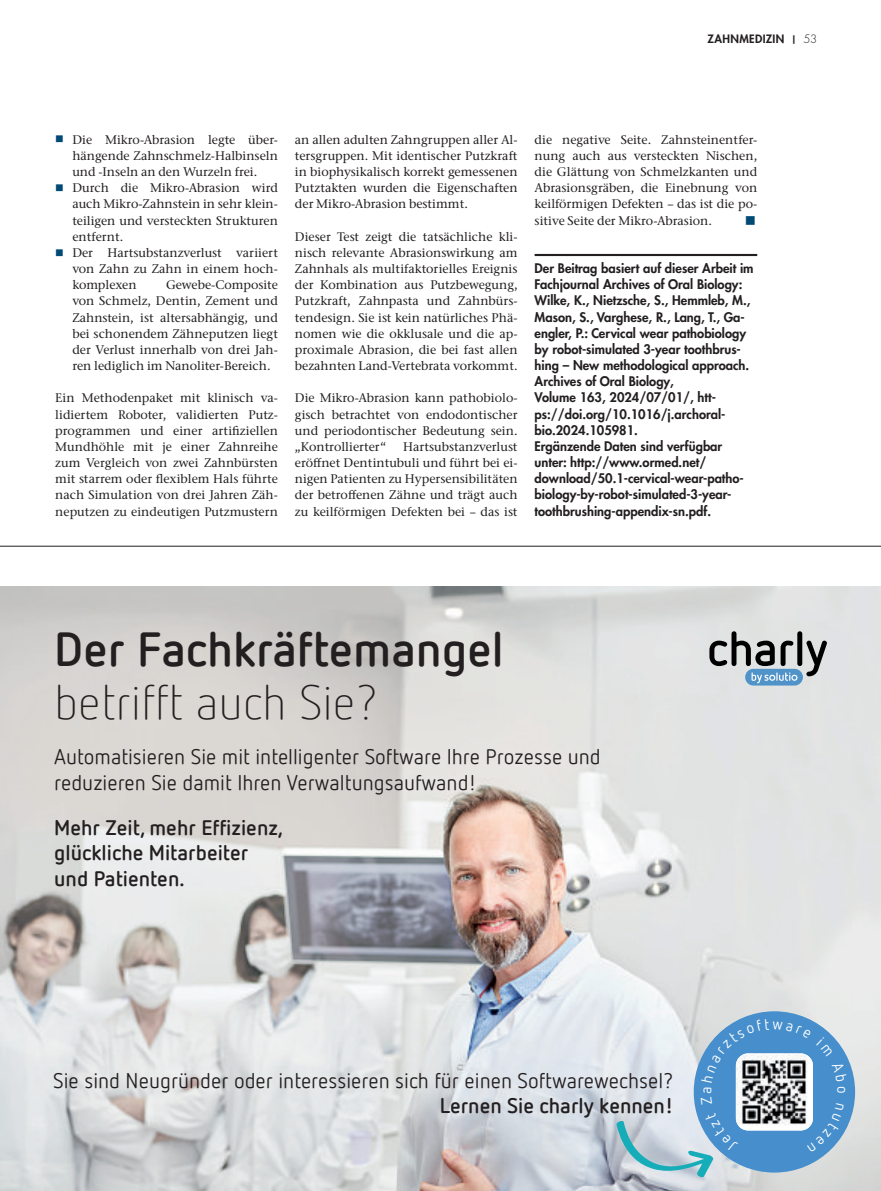
<style>
.page{position:relative;width:881px;height:1191px;background:#fff}
.page>*{position:absolute;margin:0;border:0;box-sizing:border-box;transform-origin:0 0}
.t1{font:700 47.85px "Netto Pro";color:#231f20}
.t2{font:300 47.85px "Netto Pro";color:#231f20}
.t3{font:21px/25.2px "Netto Pro";color:#231f20}
.t4{font:700 21px/25.2px "Netto Pro";color:#231f20}
.t5{font:800 12.9px/16.2px "Futura LT Pro";color:#231f20}
.t6{font:500 12.45px/16.2px "Stone Serif ITC Pro";color:#231f20;text-align:justify}
.t7{font:800 11.25px "Futura LT Pro";letter-spacing:.03em;color:#231f20}
.s1{font-weight:300}
</style>
<div class="page">
<hr style="left:534px;top:254px;width:223px;height:2px;background:#231f20">
<hr style="left:0;top:546px;width:880px;height:1px;background:#231f20">
<img style="left:0;top:587px;width:880px;height:604px">
<div style="left:693px;top:1011px;width:161px;height:161px;background:#468fcc;border-radius:50%"></div>
<svg style="left:709px;top:631px;width:65px;height:35px;background:#8e8f8f"></svg>
<svg style="left:780px;top:640px;width:13px;height:26px"></svg>
<div style="left:797px;top:631px;width:5px;height:35px;background:#000;border-radius:2px"></div>
<svg style="left:806px;top:640px;width:20px;height:36px"></svg>
<div style="left:744px;top:669px;width:58px;height:16px;background:#5093c8;border-radius:8px"></div>
<svg style="left:751px;top:672px;width:46px;height:11px"></svg>
<svg style="left:615px;top:1018px;width:232px;height:161px"></svg>
<p class="t7" style="left:707px;top:34px;width:111px">ZAHNMEDIZIN <sup>|</sup> <span class="s1">53</span></p>
<p class="t6" style="left:72px;top:131px;width:207px;text-align:left">Die Mikro-Abrasion legte über&shy;hängende Zahnschmelz-Halbinseln und -Inseln an den Wurzeln frei.<br>Durch die Mikro-Abrasion wird auch Mikro-Zahnstein in sehr klein&shy;teiligen und versteckten Strukturen entfernt.<br>Der Hartsubstanzverlust variiert von Zahn zu Zahn in einem hoch&shy;komplexen</p>
<p class="t6" style="left:72px;top:277px;width:207px;text-indent:94px">Gewebe-Composite von Schmelz, Dentin, Zement und Zahnstein, ist altersabhängig, und bei schonendem Zähneputzen liegt der Verlust innerhalb von drei Jah&shy;ren lediglich im Nanoliter-Bereich.</p>
<p class="t6" style="left:55px;top:390px;width:224px">Ein Methodenpaket mit klinisch va&shy;lidiertem Roboter, validierten Putz&shy;programmen und einer artifiziellen Mundhöhle mit je einer Zahnreihe zum Vergleich von zwei Zahnbürsten mit starrem oder flexiblem Hals führte nach Simulation von drei Jahren Zäh&shy;neputzen zu eindeutigen Putzmustern</p>
<p class="t6" style="left:295px;top:131px;width:224px">an allen adulten Zahngruppen aller Al&shy;tersgruppen. Mit identischer Putzkraft in biophysikalisch korrekt gemessenen Putztakten wurden die Eigenschaften der Mikro-Abrasion bestimmt.</p>
<p class="t6" style="left:295px;top:228px;width:224px">Dieser Test zeigt die tatsächliche kli&shy;nisch relevante Abrasionswirkung am Zahnhals als multifaktorielles Ereignis der Kombination aus Putzbewegung, Putzkraft, Zahnpasta und Zahnbürs&shy;tendesign. Sie ist kein natürliches Phä&shy;nomen wie die okklusale und die ap&shy;proximale Abrasion, die bei fast allen bezahnten Land-Vertebrata vorkommt.</p>
<p class="t6" style="left:295px;top:390px;width:224px">Die Mikro-Abrasion kann pathobiolo&shy;gisch betrachtet von endodontischer und periodontischer Bedeutung sein. „Kontrollierter“</p>
<p class="t6" style="left:295px;top:438px;width:224px;text-indent:108px">Hartsubstanzverlust eröffnet Dentintubuli und führt bei ei&shy;nigen Patienten zu Hypersensibilitäten der betroffenen Zähne und trägt auch zu keilförmigen Defekten bei – das ist</p>
<p class="t6" style="left:534px;top:131px;width:224px">die negative Seite. Zahnsteinentfer&shy;nung auch aus versteckten Nischen, die Glättung von Schmelzkanten und Abrasionsgräben, die Einebnung von keilförmigen Defekten – das ist die po&shy;sitive Seite der Mikro-Abrasion.</p>
<p class="t5" style="left:534px;top:261px;width:220px">Der Beitrag basiert auf dieser Arbeit im Fachjournal Archives of Oral Biology:<br>Wilke, K., Nietzsche, S., Hemmleb, M., Mason, S., Varghese, R., Lang, T., Ga&shy;engler, P.: Cervical wear pathobiology by robot-simulated 3-year toothbrus&shy;hing – New methodological approach.<br>Archives of Oral Biology,<br>Volume 163, 2024/07/01/, htt&shy;ps://doi.org/10.1016/j.archoral&shy;bio.2024.105981.<br>Ergänzende Daten sind verfügbar unter: http://www.ormed.net/ download/50.1-cervical-wear-patho&shy;biology-by-robot-simulated-3-year&shy;toothbrushing-appendix-sn.pdf.</p>
<h1 class="t1" style="left:54px;top:617px;width:450px">Der Fachkräftemangel</h1>
<h1 class="t2" style="left:54px;top:672px;width:325px">betrifft auch Sie?</h1>
<h2 class="t3" style="left:54px;top:743px;width:548px">Automatisieren Sie mit intelligenter Software Ihre Prozesse und reduzieren Sie damit Ihren Verwaltungsaufwand!</h2>
<h2 class="t4" style="left:54px;top:814px;width:230px">Mehr Zeit, mehr Effizienz, glückliche Mitarbeiter und Patienten.</h2>
<h2 class="t3" style="left:53px;top:1066px;width:621px">Sie sind Neugründer oder interessieren sich für einen Softwarewechsel?</h2>
<h2 class="t4" style="left:439px;top:1091px;width:235px">Lernen Sie charly kennen!</h2>
</div>
